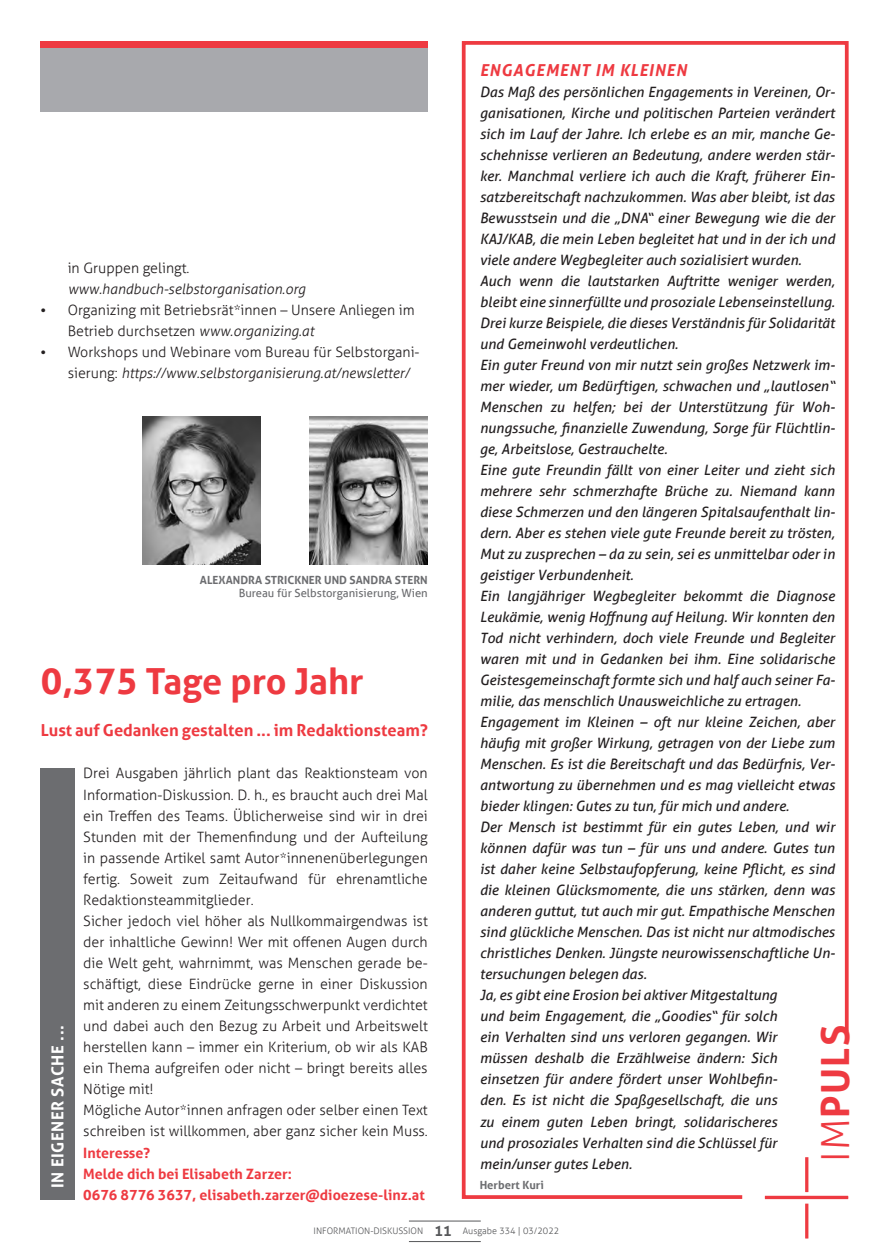
<style>
.page{position:relative;width:889px;height:1260px;background:#fff}
.page>*{position:absolute;margin:0;border:0;box-sizing:border-box;transform-origin:0 0}
.t1{font:700 38.7px "Aller";color:#ee3a41}
.t2{font:700 36px "Aller";color:#ee3a41}
.t3{font:700 16.5px "Aller";color:#ee3a41}
.t4{font:italic 700 16.5px "Aller";letter-spacing:.05em;color:#ee3a41}
.t5{font:700 16.5px "Aller";letter-spacing:.03em;color:#fff}
.t6{font:italic 14.25px/21px "Aller";color:#231f20}
.t7{font:300 14.25px/21px "Aller";color:#231f20}
.t8{font:700 14.25px/21px "Aller";color:#ee3a41}
.t9{font:italic 300 14.25px "Aller";color:#231f20}
.t10{font:700 11.25px "Aller";color:#6c6d70}
.t11{font:11.25px "Aller";color:#6c6d70}
.t12{font:300 9px "Aller";color:#57585a}
.s1{font-family:"Myriad Pro";font-weight:400;font-size:18px}
.s2{font-style:italic}
.s3{font-weight:300}
.s4{font-weight:700;font-size:14.25px}
</style>
<div class="page">
<hr style="left:409px;top:1220px;width:72px;height:1px;background:#57585a">
<hr style="left:409px;top:1241px;width:72px;height:1px;background:#57585a">
<svg style="left:461px;top:41px;width:388px;height:1158px"></svg>
<svg style="left:765px;top:1157px;width:83px;height:81px"></svg>
<div style="left:41px;top:48px;width:387px;height:64px;background:#a8a9ad"></div>
<div style="left:41px;top:41px;width:387px;height:7px;background:#ee3a41"></div>
<img style="left:310px;top:417px;width:118px;height:147px">
<img style="left:143px;top:417px;width:118px;height:147px">
<div style="left:41px;top:767px;width:34px;height:432px;background:#6c6d70"></div>
<p class="t7" style="left:68px;top:257px;width:123px">in Gruppen gelingt.</p>
<p class="t9" style="left:68px;top:280px;width:239px">www.handbuch-selbstorganisation.org</p>
<p class="t7" style="left:68px;top:299px;width:348px;text-indent:-27px"><span class="s1">•</span> Organizing mit Betriebsrät*innen – Unsere Anliegen im<br>Betrieb durchsetzen <span class="s2">www.organizing.at</span></p>
<p class="t7" style="left:68px;top:342px;width:353px;text-indent:-27px"><span class="s1">•</span> Workshops und Webinare vom Bureau für Selbstorgani&shy;sierung: <span class="s2">https://www.selbstorganisierung.at/newsletter/</span></p>
<p class="t10" style="left:200px;top:573px;width:229px">ALEXANDRA STRICKNER UND SANDRA STERN</p>
<p class="t11" style="left:239px;top:586px;width:191px">Bureau für Selbstorganisierung, Wien</p>
<h2 class="t2" style="left:41px;top:659px;width:324px">0,375 Tage pro Jahr</h2>
<p class="t3" style="left:41px;top:720px;width:388px">Lust auf Gedanken gestalten ... im Redaktionsteam?</p>
<p class="t5" style="left:47px;top:1188px;width:164px;rotate:-90deg">IN EIGENER SACHE ...</p>
<p class="t7" style="left:83px;top:763px;width:346px">Drei Ausgaben jährlich plant das Reaktionsteam von Information-Diskussion. D. h., es braucht auch drei Mal ein Treffen des Teams. Üblicherweise sind wir in drei Stunden mit der Themenfindung und der Aufteilung in passende Artikel samt Autor*innenenüberlegungen fertig. Soweit zum Zeitaufwand für ehrenamtliche Redaktionsteammitglieder.<br>Sicher jedoch viel höher als Nullkommairgendwas ist der inhaltliche Gewinn! Wer mit offenen Augen durch die Welt geht, wahrnimmt, was Menschen gerade be&shy;schäftigt, diese Eindrücke gerne in einer Diskussion mit anderen zu einem Zeitungsschwerpunkt verdichtet und dabei auch den Bezug zu Arbeit und Arbeitswelt herstellen kann – immer ein Kriterium, ob wir als KAB ein Thema aufgreifen oder nicht – bringt bereits alles Nötige mit!<br>Mögliche Autor*innen anfragen oder selber einen Text schreiben ist willkommen, aber ganz sicher kein Muss.</p>
<p class="t8" style="left:83px;top:1141px;width:343px">Interesse?<br>Melde dich bei Elisabeth Zarzer:<br>0676 8776 3637, elisabeth.zarzer@dioezese-linz.at</p>
<p class="t4" style="left:480px;top:60px;width:209px">ENGAGEMENT IM KLEINEN</p>
<p class="t6" style="left:480px;top:81px;width:357px">Das Maß des persönlichen Engagements in Vereinen, Or&shy;ganisationen, Kirche und politischen Parteien verändert sich im Lauf der Jahre. Ich erlebe es an mir, manche Ge&shy;schehnisse verlieren an Bedeutung, andere werden stär&shy;ker. Manchmal verliere ich auch die Kraft, früherer Ein&shy;satzbereitschaft nachzukommen. Was aber bleibt, ist das Bewusstsein und die „DNA“ einer Bewegung wie die der KAJ/KAB, die mein Leben begleitet hat und in der ich und viele andere Wegbegleiter auch sozialisiert wurden.<br>Auch wenn die lautstarken Auftritte weniger werden, bleibt eine sinnerfüllte und prosoziale Lebenseinstellung.<br>Drei kurze Beispiele, die dieses Verständnis für Solidarität und Gemeinwohl verdeutlichen.<br>Ein guter Freund von mir nutzt sein großes Netzwerk im&shy;mer wieder, um Bedürftigen, schwachen und „lautlosen“ Menschen zu helfen; bei der Unterstützung für Woh&shy;nungssuche, finanzielle Zuwendung, Sorge für Flüchtlin&shy;ge, Arbeitslose, Gestrauchelte.<br>Eine gute Freundin fällt von einer Leiter und zieht sich mehrere sehr schmerzhafte Brüche zu. Niemand kann diese Schmerzen und den längeren Spitalsaufenthalt lin&shy;dern. Aber es stehen viele gute Freunde bereit zu trösten, Mut zu zusprechen – da zu sein, sei es unmittelbar oder in geistiger Verbundenheit.<br>Ein langjähriger Wegbegleiter bekommt die Diagnose Leukämie, wenig Hoffnung auf Heilung. Wir konnten den Tod nicht verhindern, doch viele Freunde und Begleiter waren mit und in Gedanken bei ihm. Eine solidarische Geistesgemeinschaft formte sich und half auch seiner Fa&shy;milie, das menschlich Unausweichliche zu ertragen.<br>Engagement im Kleinen – oft nur kleine Zeichen, aber häufig mit großer Wirkung, getragen von der Liebe zum Menschen. Es ist die Bereitschaft und das Bedürfnis, Ver&shy;antwortung zu übernehmen und es mag vielleicht etwas bieder klingen: Gutes zu tun, für mich und andere.<br>Der Mensch ist bestimmt für ein gutes Leben, und wir können dafür was tun – für uns und andere. Gutes tun ist daher keine Selbstaufopferung, keine Pflicht, es sind die kleinen Glücksmomente, die uns stärken, denn was anderen guttut, tut auch mir gut. Empathische Menschen sind glückliche Menschen. Das ist nicht nur altmodisches christliches Denken. Jüngste neurowissenschaftliche Un&shy;tersuchungen belegen das.<br>Ja, es gibt eine Erosion bei aktiver Mitgestaltung<br>und beim Engagement, die „Goodies“ für solch<br>ein Verhalten sind uns verloren gegangen. Wir<br>müssen deshalb die Erzählweise ändern: Sich einsetzen für andere fördert unser Wohlbefin-<br>den. Es ist nicht die Spaßgesellschaft, die uns<br>zu einem guten Leben bringt, solidarischeres<br>und prosoziales Verhalten sind die Schlüssel für mein/unser gutes Leben.</p>
<p class="t10" style="left:480px;top:1178px;width:66px">Herbert Kuri</p>
<h1 class="t1" style="left:811px;top:1161px;width:138px;rotate:-90deg"><span class="s3">IM</span>PULS</h1>
<p class="t12" style="left:314px;top:1225px;width:247px">INFORMATION-DISKUSSION <span class="s4">11</span> Ausgabe 334 | 03/2022</p>
</div>
